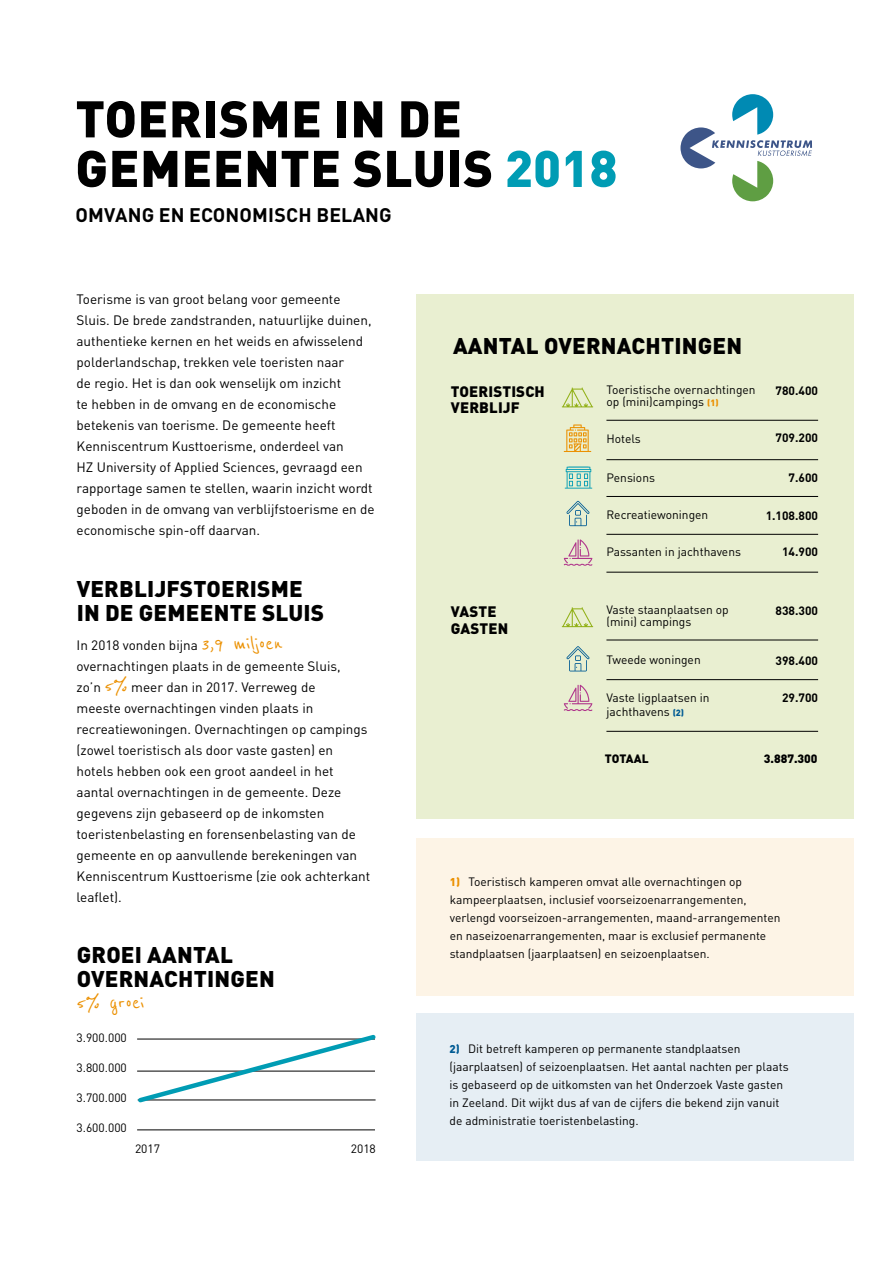
<style>
.page{position:relative;width:893px;height:1263px;background:#fff}
.page>*{position:absolute;margin:0;border:0;box-sizing:border-box;transform-origin:0 0}
.t1{font:900 50.7px/49.7px "DIN Pro";letter-spacing:.01em;color:#000}
.t2{font:24px "Reenie Beanie";color:#eb9000}
.t3{font:900 22.5px/24px "DIN Pro";letter-spacing:.01em;color:#000}
.t4{font:700 19.5px "DIN Pro";letter-spacing:.01em;color:#000}
.t5{font:900 15px/16.5px "DIN Pro";letter-spacing:.01em;color:#000}
.t6{font:13.5px/21px "DIN Pro";color:#000}
.t7{font:12px/18px "DIN Pro";color:#000}
.t8{font:700 12px "DIN Pro";color:#000}
.t9{font:900 12px "DIN Pro";color:#000}
.s1{color:#009cb4}
.s2{font-family:"Reenie Beanie";font-size:24px;color:#eb9000}
.s3{font-weight:900;font-size:9px;color:#eb9000}
.s4{font-weight:900;font-size:9px;color:#005b94}
.s5{font-weight:900;font-size:11.25px;color:#eb9000}
.s6{font-weight:900;font-size:11.25px;color:#005b94}
</style>
<div class="page">
<div style="left:416px;top:838px;width:438px;height:157px;background:#fdf4e6"></div>
<div style="left:416px;top:1014px;width:438px;height:147px;background:#e6eef4"></div>
<svg style="left:680px;top:94px;width:132px;height:107px"></svg>
<div style="left:416px;top:294px;width:438px;height:525px;background:#e9efd1"></div>
<svg style="left:564px;top:424px;width:27px;height:28px"></svg>
<svg style="left:566px;top:501px;width:24px;height:25px"></svg>
<svg style="left:566px;top:646px;width:24px;height:25px"></svg>
<svg style="left:562px;top:387px;width:31px;height:20px"></svg>
<svg style="left:562px;top:607px;width:31px;height:20px"></svg>
<hr style="left:606px;top:420px;width:212px;height:1px;background:#000">
<hr style="left:606px;top:640px;width:212px;height:1px;background:#000">
<hr style="left:606px;top:459px;width:212px;height:1px;background:#000">
<hr style="left:606px;top:496px;width:212px;height:1px;background:#000">
<hr style="left:606px;top:534px;width:212px;height:1px;background:#000">
<hr style="left:606px;top:679px;width:212px;height:1px;background:#000">
<hr style="left:606px;top:572px;width:212px;height:1px;background:#000">
<hr style="left:606px;top:731px;width:212px;height:1px;background:#000">
<svg style="left:564px;top:539px;width:28px;height:27px"></svg>
<svg style="left:564px;top:685px;width:28px;height:26px"></svg>
<svg style="left:565px;top:467px;width:27px;height:22px"></svg>
<hr style="left:137px;top:1129px;width:238px;height:1px;background:#000">
<svg style="left:137px;top:1034px;width:239px;height:69px"></svg>
<h1 class="t1" style="left:75px;top:92px;width:544px">TOERISME IN DE<br>GEMEENTE SLUIS <span class="s1">2018</span></h1>
<h3 class="t4" style="left:76px;top:202px;width:318px">OMVANG EN ECONOMISCH BELANG</h3>
<p class="t6" style="left:77px;top:288px;width:300px">Toerisme is van groot belang voor gemeente Sluis. De brede zandstranden, natuurlijke duinen, authentieke kernen en het weids en afwisselend polderlandschap, trekken vele toeristen naar<br>de regio. Het is dan ook wenselijk om inzicht<br>te hebben in de omvang en de economische betekenis van toerisme. De gemeente heeft Kenniscentrum Kusttoerisme, onderdeel van<br>HZ University of Applied Sciences, gevraagd een rapportage samen te stellen, waarin inzicht wordt geboden in de omvang van verblijfstoerisme en de economische spin-off daarvan.</p>
<h3 class="t3" style="left:77px;top:576px;width:249px">VERBLIJFSTOERISME<br>IN DE GEMEENTE SLUIS</h3>
<p class="t6" style="left:77px;top:634px;width:295px">In 2018 vonden bijna <span class="s2">3,9 miljoen </span>overnachtingen plaats in de gemeente Sluis,<br>zo’n <span class="s2">5%</span> meer dan in 2017. Verreweg de<br>meeste overnachtingen vinden plaats in recreatiewoningen. Overnachtingen op campings (zowel toeristisch als door vaste gasten) en hotels hebben ook een groot aandeel in het aantal overnachtingen in de gemeente. Deze gegevens zijn gebaseerd op de inkomsten toeristenbelasting en forensenbelasting van de gemeente en op aanvullende berekeningen van Kenniscentrum Kusttoerisme (zie ook achterkant leaflet).</p>
<h3 class="t3" style="left:77px;top:942px;width:200px">GROEI AANTAL<br>OVERNACHTINGEN</h3>
<h2 class="t2" style="left:77px;top:989px;width:69px">5% groei</h2>
<p class="t7" style="left:77px;top:1028px;width:52px">3.900.000</p>
<p class="t7" style="left:77px;top:1058px;width:52px">3.800.000</p>
<p class="t7" style="left:77px;top:1088px;width:52px">3.700.000</p>
<p class="t7" style="left:77px;top:1118px;width:52px">3.600.000</p>
<p class="t7" style="left:135px;top:1139px;width:27px">2017</p>
<p class="t7" style="left:351px;top:1139px;width:27px">2018</p>
<h3 class="t3" style="left:453px;top:333px;width:291px">AANTAL OVERNACHTINGEN</h3>
<p class="t5" style="left:451px;top:382px;width:95px">TOERISTISCH<br>VERBLIJF</p>
<p class="t7" style="left:606px;top:383px;width:151px;line-height:12px">Toeristische overnachtingen op (mini)campings <span class="s3">(1)</span></p>
<p class="t7" style="left:606px;top:429px;width:36px">Hotels</p>
<p class="t7" style="left:606px;top:468px;width:50px">Pensions</p>
<p class="t7" style="left:606px;top:505px;width:103px">Recreatiewoningen</p>
<p class="t7" style="left:606px;top:543px;width:136px">Passanten in jachthavens</p>
<p class="t8" style="left:776px;top:383px;width:44px">780.400</p>
<p class="t8" style="left:776px;top:430px;width:44px">709.200</p>
<p class="t8" style="left:789px;top:469px;width:31px">7.600</p>
<p class="t8" style="left:766px;top:508px;width:54px">1.108.800</p>
<p class="t8" style="left:782px;top:544px;width:37px">14.900</p>
<p class="t5" style="left:451px;top:603px;width:59px">VASTE<br>GASTEN</p>
<p class="t7" style="left:606px;top:603px;width:124px;line-height:12px">Vaste staanplaatsen op (mini) campings</p>
<p class="t8" style="left:776px;top:603px;width:44px">838.300</p>
<p class="t7" style="left:606px;top:650px;width:96px">Tweede woningen</p>
<p class="t8" style="left:776px;top:652px;width:44px">398.400</p>
<p class="t7" style="left:606px;top:690px;width:105px;line-height:14.4px">Vaste ligplaatsen in jachthavens <span class="s4">(2)</span></p>
<p class="t9" style="left:605px;top:750px;width:45px">TOTAAL</p>
<p class="t8" style="left:782px;top:689px;width:37px">29.700</p>
<p class="t9" style="left:764px;top:750px;width:55px">3.887.300</p>
<p class="t7" style="left:450px;top:872px;width:332px"><span class="s5">1)</span> Toeristisch kamperen omvat alle overnachtingen op kampeerplaatsen, inclusief voorseizoenarrangementen, verlengd voorseizoen-arrangementen, maand-arrangementen en naseizoenarrangementen, maar is exclusief permanente standplaatsen (jaarplaatsen) en seizoenplaatsen.</p>
<p class="t7" style="left:449px;top:1039px;width:341px"><span class="s6">2)</span> Dit betreft kamperen op permanente standplaatsen (jaarplaatsen) of seizoenplaatsen. Het aantal nachten per plaats is gebaseerd op de uitkomsten van het Onderzoek Vaste gasten in Zeeland. Dit wijkt dus af van de cijfers die bekend zijn vanuit de administratie toeristenbelasting.</p>
</div>
